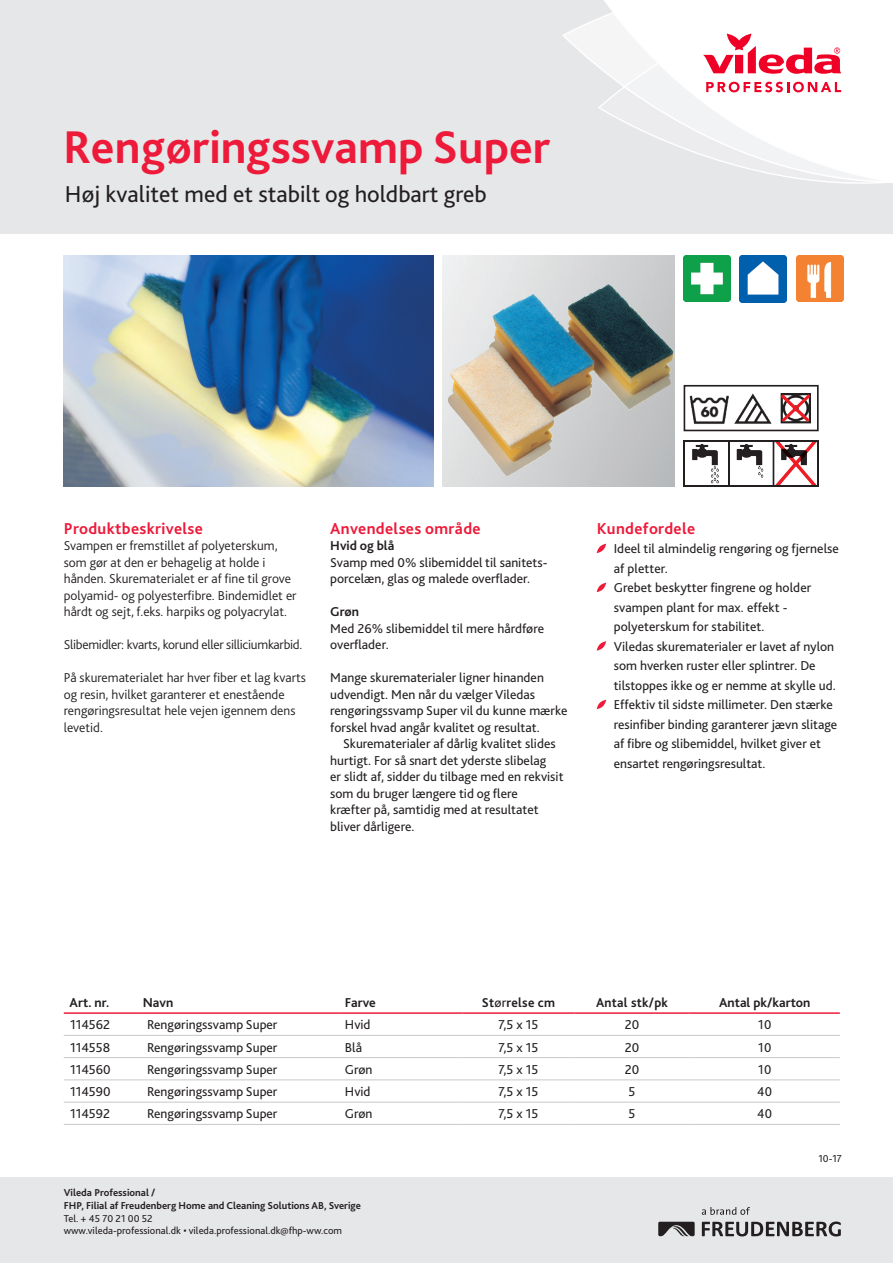
<style>
.page{position:relative;width:893px;height:1263px;background:#fff}
.page>*{position:absolute;margin:0;border:0;box-sizing:border-box;transform-origin:0 0}
.Headline{font:700 48px "Bliss 2";color:#ed1a3a}
.Subline{font:24px "Bliss 2";color:#231f20}
.Copy_cross_heading{font:700 16.5px "Bliss 2";letter-spacing:.02em;color:#ed1a3a}
.Produkttekst_PDS{font:13.5px/16.5px "Bliss 2";color:#231f20}
.Bullet_wings{font:13.5px/19.5px "Bliss 2";color:#231f20}
.Produkttekst_PDS-2{font:300 13.5px/16.5px "Bliss 2";color:#231f20}
.Tabel_tekstlinier_le{font:13.5px "Bliss 2";color:#231f20}
.Tabell_content{font:13.5px "Bliss 2";color:#231f20}
.Produkttekst_PDS-3{font:300 13.5px "Bliss 2";letter-spacing:-.02em;color:#231f20}
.Tabell_rubrik{font:700 13.5px "Bliss 2";color:#231f20}
.Tabell_rubrik-2{font:700 13.5px "Bliss 2";letter-spacing:.02em;color:#231f20}
.Footer_contact_detai{font:10.5px "Bliss 2";color:#231f20}
.Footer_contact_Viled{font:700 10.5px/12.8px "Bliss 2";color:#231f20}
.s1{font-weight:700}
.s2{font-weight:400}
</style>
<div class="page">
<div style="left:0;top:0;width:893px;height:234px;background:#e6e7e9"></div>
<div style="left:604px;top:0;width:289px;height:11px;background:#fff"></div>
<svg style="left:562px;top:11px;width:331px;height:173px"></svg>
<div style="left:0;top:1178px;width:893px;height:85px;background:#e6e7e9"></div>
<svg style="left:702px;top:1221px;width:139px;height:15px"></svg>
<svg style="left:658px;top:1222px;width:37px;height:14px"></svg>
<svg style="left:702px;top:1207px;width:48px;height:8px"></svg>
<svg style="left:597px;top:544px;width:9px;height:9px"></svg>
<svg style="left:597px;top:583px;width:9px;height:9px"></svg>
<svg style="left:597px;top:641px;width:9px;height:10px"></svg>
<svg style="left:597px;top:700px;width:9px;height:9px"></svg>
<hr style="left:64px;top:1012px;width:73px;height:2px;background:#ed1a3a">
<hr style="left:137px;top:1012px;width:202px;height:2px;background:#ed1a3a">
<hr style="left:339px;top:1012px;width:123px;height:2px;background:#ed1a3a">
<hr style="left:462px;top:1012px;width:112px;height:2px;background:#ed1a3a">
<hr style="left:574px;top:1012px;width:116px;height:2px;background:#ed1a3a">
<hr style="left:690px;top:1012px;width:150px;height:2px;background:#ed1a3a">
<hr style="left:64px;top:1035px;width:73px;height:1px;background:#c7c8ca">
<hr style="left:64px;top:1057px;width:73px;height:1px;background:#c7c8ca">
<hr style="left:64px;top:1079px;width:73px;height:1px;background:#c7c8ca">
<hr style="left:64px;top:1102px;width:73px;height:1px;background:#c7c8ca">
<hr style="left:64px;top:1124px;width:73px;height:1px;background:#c7c8ca">
<hr style="left:339px;top:1035px;width:123px;height:1px;background:#c7c8ca">
<hr style="left:462px;top:1035px;width:112px;height:1px;background:#c7c8ca">
<hr style="left:574px;top:1035px;width:116px;height:1px;background:#c7c8ca">
<hr style="left:690px;top:1035px;width:150px;height:1px;background:#c7c8ca">
<hr style="left:339px;top:1057px;width:123px;height:1px;background:#c7c8ca">
<hr style="left:462px;top:1057px;width:112px;height:1px;background:#c7c8ca">
<hr style="left:574px;top:1057px;width:116px;height:1px;background:#c7c8ca">
<hr style="left:690px;top:1057px;width:150px;height:1px;background:#c7c8ca">
<hr style="left:339px;top:1079px;width:123px;height:1px;background:#c7c8ca">
<hr style="left:462px;top:1079px;width:112px;height:1px;background:#c7c8ca">
<hr style="left:574px;top:1079px;width:116px;height:1px;background:#c7c8ca">
<hr style="left:690px;top:1079px;width:150px;height:1px;background:#c7c8ca">
<hr style="left:339px;top:1102px;width:123px;height:1px;background:#c7c8ca">
<hr style="left:462px;top:1102px;width:112px;height:1px;background:#c7c8ca">
<hr style="left:574px;top:1102px;width:116px;height:1px;background:#c7c8ca">
<hr style="left:690px;top:1102px;width:150px;height:1px;background:#c7c8ca">
<hr style="left:339px;top:1124px;width:123px;height:1px;background:#c7c8ca">
<hr style="left:462px;top:1124px;width:112px;height:1px;background:#c7c8ca">
<hr style="left:574px;top:1124px;width:116px;height:1px;background:#c7c8ca">
<hr style="left:690px;top:1124px;width:150px;height:1px;background:#c7c8ca">
<hr style="left:137px;top:1035px;width:202px;height:1px;background:#c7c8ca">
<hr style="left:137px;top:1057px;width:202px;height:1px;background:#c7c8ca">
<hr style="left:137px;top:1079px;width:202px;height:1px;background:#c7c8ca">
<hr style="left:137px;top:1102px;width:202px;height:1px;background:#c7c8ca">
<hr style="left:137px;top:1124px;width:202px;height:1px;background:#c7c8ca">
<img style="left:796px;top:255px;width:47px;height:47px">
<img style="left:740px;top:255px;width:47px;height:47px">
<img style="left:684px;top:255px;width:47px;height:47px">
<img style="left:63px;top:255px;width:370px;height:232px">
<img style="left:442px;top:284px;width:232px;height:193px">
<img style="left:690px;top:393px;width:82px;height:31px">
<div style="left:684px;top:385px;width:135px;height:46px;border:2px solid #231f20"></div>
<img style="left:684px;top:441px;width:135px;height:46px">
<svg style="left:780px;top:393px;width:31px;height:31px"></svg>
<p class="Headline" style="left:63px;top:117px;width:489px">Rengøringssvamp Super</p>
<p class="Subline" style="left:65px;top:179px;width:423px">Høj kvalitet med et stabilt og holdbart greb</p>
<p class="Copy_cross_heading" style="left:64px;top:518px;width:141px">Produktbeskrivelse</p>
<p class="Produkttekst_PDS-2" style="left:64px;top:537px;width:234px">Svampen er fremstillet af polyeterskum, som gør at den er behagelig at holde i hånden. Skurematerialet er af fine til grove polyamid- og polyesterfibre. Bindemidlet er hårdt og sejt, f.eks. harpiks og polyacrylat.</p>
<p class="Produkttekst_PDS-3" style="left:64px;top:636px;width:240px">Slibemidler: kvarts, korund eller silliciumkarbid.</p>
<p class="Produkttekst_PDS-2" style="left:64px;top:669px;width:244px">På skurematerialet har hver fiber et lag kvarts og resin, hvilket garanterer et enestående rengøringsresultat hele vejen igennem dens levetid.</p>
<p class="Copy_cross_heading" style="left:330px;top:518px;width:152px">Anvendelses område</p>
<p class="Produkttekst_PDS" style="left:330px;top:537px;width:219px"><span class="s1">Hvid og blå<br></span>Svamp med 0% slibemiddel til sanitets&shy;porcelæn, glas og malede overflader.</p>
<p class="Produkttekst_PDS" style="left:330px;top:603px;width:215px"><span class="s1">Grøn<br></span>Med 26% slibemiddel til mere hårdføre overflader.</p>
<p class="Produkttekst_PDS" style="left:330px;top:669px;width:239px">Mange skurematerialer ligner hinanden udvendigt. Men når du vælger Viledas rengøringssvamp Super vil du kunne mærke forskel hvad angår kvalitet og resultat.</p>
<p class="Produkttekst_PDS" style="left:330px;top:735px;width:235px;text-indent:13px">Skurematerialer af dårlig kvalitet slides hurtigt. For så snart det yderste slibelag<br>er slidt af, sidder du tilbage med en rekvisit som du bruger længere tid og flere<br>kræfter på, samtidig med at resultatet bliver dårligere.</p>
<p class="Copy_cross_heading" style="left:597px;top:518px;width:100px">Kundefordele</p>
<p class="Bullet_wings" style="left:614px;top:539px;width:227px">Ideel til almindelig rengøring og fjernelse af pletter.</p>
<p class="Bullet_wings" style="left:614px;top:578px;width:199px">Grebet beskytter fingrene og holder svampen plant for max. effekt - polyeterskum for stabilitet.</p>
<p class="Bullet_wings" style="left:614px;top:636px;width:224px">Viledas skurematerialer er lavet af nylon som hverken ruster eller splintrer. De tilstoppes ikke og er nemme at skylle ud.</p>
<p class="Bullet_wings" style="left:614px;top:695px;width:225px">Effektiv til sidste millimeter. Den stærke resinfiber binding garanterer jævn slitage af fibre og slibemiddel, hvilket giver et ensartet rengøringsresultat.</p>
<p class="Tabell_rubrik" style="left:70px;top:994px;width:41px">Art. nr.</p>
<p class="Tabell_rubrik" style="left:143px;top:994px;width:32px">Navn</p>
<p class="Tabell_rubrik" style="left:345px;top:994px;width:32px">Farve</p>
<p class="Tabell_rubrik-2" style="left:482px;top:994px;width:75px">St<span class="s2">ør</span>relse cm</p>
<p class="Tabell_rubrik-2" style="left:596px;top:994px;width:74px">Antal stk/pk</p>
<p class="Tabell_rubrik" style="left:719px;top:994px;width:93px">Antal pk/karton</p>
<p class="Tabell_content" style="left:70px;top:1016px;width:42px">114562</p>
<p class="Tabel_tekstlinier_le" style="left:147px;top:1016px;width:132px">Rengøringssvamp Super</p>
<p class="Tabell_content" style="left:345px;top:1016px;width:27px">Hvid</p>
<p class="Tabell_content" style="left:498px;top:1016px;width:41px">7,5 x 15</p>
<p class="Tabell_content" style="left:625px;top:1016px;width:16px">20</p>
<p class="Tabell_content" style="left:758px;top:1016px;width:15px">10</p>
<p class="Tabell_content" style="left:70px;top:1039px;width:42px">114558</p>
<p class="Tabel_tekstlinier_le" style="left:147px;top:1039px;width:132px">Rengøringssvamp Super</p>
<p class="Tabell_content" style="left:345px;top:1039px;width:19px">Blå</p>
<p class="Tabell_content" style="left:498px;top:1039px;width:41px">7,5 x 15</p>
<p class="Tabell_content" style="left:625px;top:1039px;width:16px">20</p>
<p class="Tabell_content" style="left:758px;top:1039px;width:15px">10</p>
<p class="Tabell_content" style="left:70px;top:1061px;width:42px">114560</p>
<p class="Tabel_tekstlinier_le" style="left:147px;top:1061px;width:132px">Rengøringssvamp Super</p>
<p class="Tabell_content" style="left:345px;top:1061px;width:29px">Grøn</p>
<p class="Tabell_content" style="left:498px;top:1061px;width:41px">7,5 x 15</p>
<p class="Tabell_content" style="left:625px;top:1061px;width:16px">20</p>
<p class="Tabell_content" style="left:758px;top:1061px;width:15px">10</p>
<p class="Tabell_content" style="left:70px;top:1083px;width:42px">114590</p>
<p class="Tabel_tekstlinier_le" style="left:147px;top:1083px;width:132px">Rengøringssvamp Super</p>
<p class="Tabell_content" style="left:345px;top:1083px;width:27px">Hvid</p>
<p class="Tabell_content" style="left:498px;top:1083px;width:41px">7,5 x 15</p>
<p class="Tabell_content" style="left:629px;top:1083px;width:8px">5</p>
<p class="Tabell_content" style="left:757px;top:1083px;width:16px">40</p>
<p class="Tabell_content" style="left:70px;top:1105px;width:42px">114592</p>
<p class="Tabel_tekstlinier_le" style="left:147px;top:1105px;width:132px">Rengøringssvamp Super</p>
<p class="Tabell_content" style="left:345px;top:1105px;width:29px">Grøn</p>
<p class="Tabell_content" style="left:498px;top:1105px;width:41px">7,5 x 15</p>
<p class="Tabell_content" style="left:629px;top:1105px;width:8px">5</p>
<p class="Tabell_content" style="left:757px;top:1105px;width:16px">40</p>
<p class="Footer_contact_Viled" style="left:64px;top:1186px;width:299px">Vileda Professional /<br>FHP, Filial af Freudenberg Home and Cleaning Solutions AB, Sverige</p>
<p class="Footer_contact_detai" style="left:64px;top:1211px;width:90px">Tel. + 45 70 21 00 52</p>
<p class="Footer_contact_detai" style="left:64px;top:1224px;width:280px">www.vileda-professional.dk • vileda.professional.dk@fhp-ww.com</p>
<p class="Footer_contact_detai" style="left:818px;top:1152px;width:25px">10-17</p>
</div>
